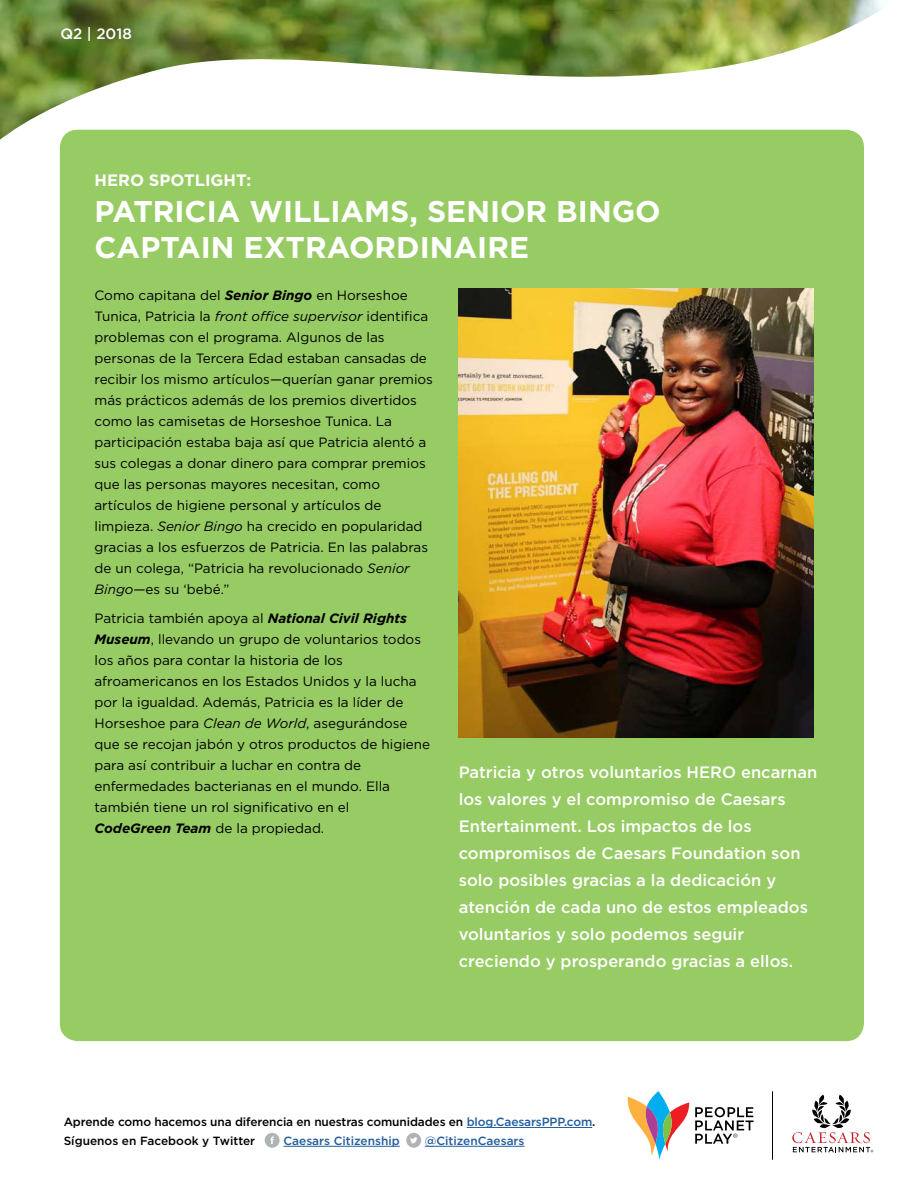
<style>
.page{position:relative;width:918px;height:1188px;background:#fff}
.page>*{position:absolute;margin:0;border:0;box-sizing:border-box;transform-origin:0 0}
.t1{font:700 30px/36px "Gotham";color:#fff}
.t2{font:500 16.5px/27px "Gotham";color:#fff}
.t3{font:700 16.5px "Gotham";color:#fff}
.t4{font:500 15px "Gotham";color:#fff}
.t5{font:13.5px/21px "Gotham";color:#000}
.t6{font:500 11.85px/18.8px "Gotham";letter-spacing:-.01em;color:#000}
.t7{font:500 11.85px "Gotham";color:#215e9e}
.s1{font-weight:700;font-style:italic}
.s2{font-style:italic}
.s3{color:#215e9e}
</style>
<div class="page">
<img style="left:0;top:0;width:882px;height:140px">
<div style="left:60px;top:130px;width:804px;height:911px;background:#97cb64;border-radius:18px"></div>
<img style="left:459px;top:288px;width:354px;height:449px">
<hr style="left:467px;top:1127px;width:125px;height:1px;background:#215e9e">
<hr style="left:283px;top:1146px;width:117px;height:1px;background:#215e9e">
<hr style="left:425px;top:1146px;width:99px;height:1px;background:#215e9e">
<svg style="left:265px;top:1133px;width:15px;height:15px"></svg>
<svg style="left:406px;top:1133px;width:15px;height:15px"></svg>
<svg style="left:792px;top:1095px;width:81px;height:57px"></svg>
<svg style="left:627px;top:1091px;width:62px;height:69px"></svg>
<svg style="left:695px;top:1107px;width:59px;height:37px"></svg>
<hr style="left:772px;top:1091px;width:1px;height:69px;background:#000">
<p class="t4" style="left:61px;top:26px;width:73px">Q2 | 2018</p>
<p class="t3" style="left:94px;top:170px;width:158px">HERO SPOTLIGHT:</p>
<h1 class="t1" style="left:94px;top:192px;width:568px">PATRICIA WILLIAMS, SENIOR BINGO<br>CAPTAIN EXTRAORDINAIRE</h1>
<p class="t5" style="left:94px;top:284px;width:340px">Como capitana del <span class="s1">Senior Bingo</span> en Horseshoe Tunica, Patricia la <span class="s2">front office supervisor</span> identifica problemas con el programa. Algunos de las personas de la Tercera Edad estaban cansadas de recibir los mismo artículos—querían ganar premios más prácticos además de los premios divertidos como las camisetas de Horseshoe Tunica. La participación estaba baja así que Patricia alentó a sus colegas a donar dinero para comprar premios que las personas mayores necesitan, como artículos de higiene personal y artículos de limpieza. <span class="s2">Senior Bingo</span> ha crecido en popularidad gracias a los esfuerzos de Patricia. En las palabras de un colega, “Patricia ha revolucionado <span class="s2">Senior Bingo</span>—es su ‘bebé.”</p>
<p class="t5" style="left:94px;top:608px;width:337px">Patricia también apoya al <span class="s1">National Civil Rights Museum</span>, llevando un grupo de voluntarios todos los años para contar la historia de los afroamericanos en los Estados Unidos y la lucha por la igualdad. Además, Patricia es la líder de Horseshoe para <span class="s2">Clean de World</span>, asegurándose que se recojan jabón y otros productos de higiene para así contribuir a luchar en contra de enfermedades bacterianas en el mundo. Ella también tiene un rol significativo en el<br><span class="s1">CodeGreen Team</span> de la propiedad.</p>
<p class="t2" style="left:459px;top:759px;width:360px">Patricia y otros voluntarios HERO encarnan los valores y el compromiso de Caesars Entertainment. Los impactos de los compromisos de Caesars Foundation son solo posibles gracias a la dedicación y atención de cada uno de estos empleados voluntarios y solo podemos seguir creciendo y prosperando gracias a ellos.</p>
<p class="t6" style="left:64px;top:1112px;width:533px">Aprende como hacemos una diferencia en nuestras comunidades en <span class="s3">blog.CaesarsPPP.com</span>.<br>Síguenos en Facebook y Twitter</p>
<p class="t7" style="left:283px;top:1134px;width:118px">Caesars Citizenship</p>
<p class="t7" style="left:425px;top:1134px;width:101px">@CitizenCaesars</p>
</div>
